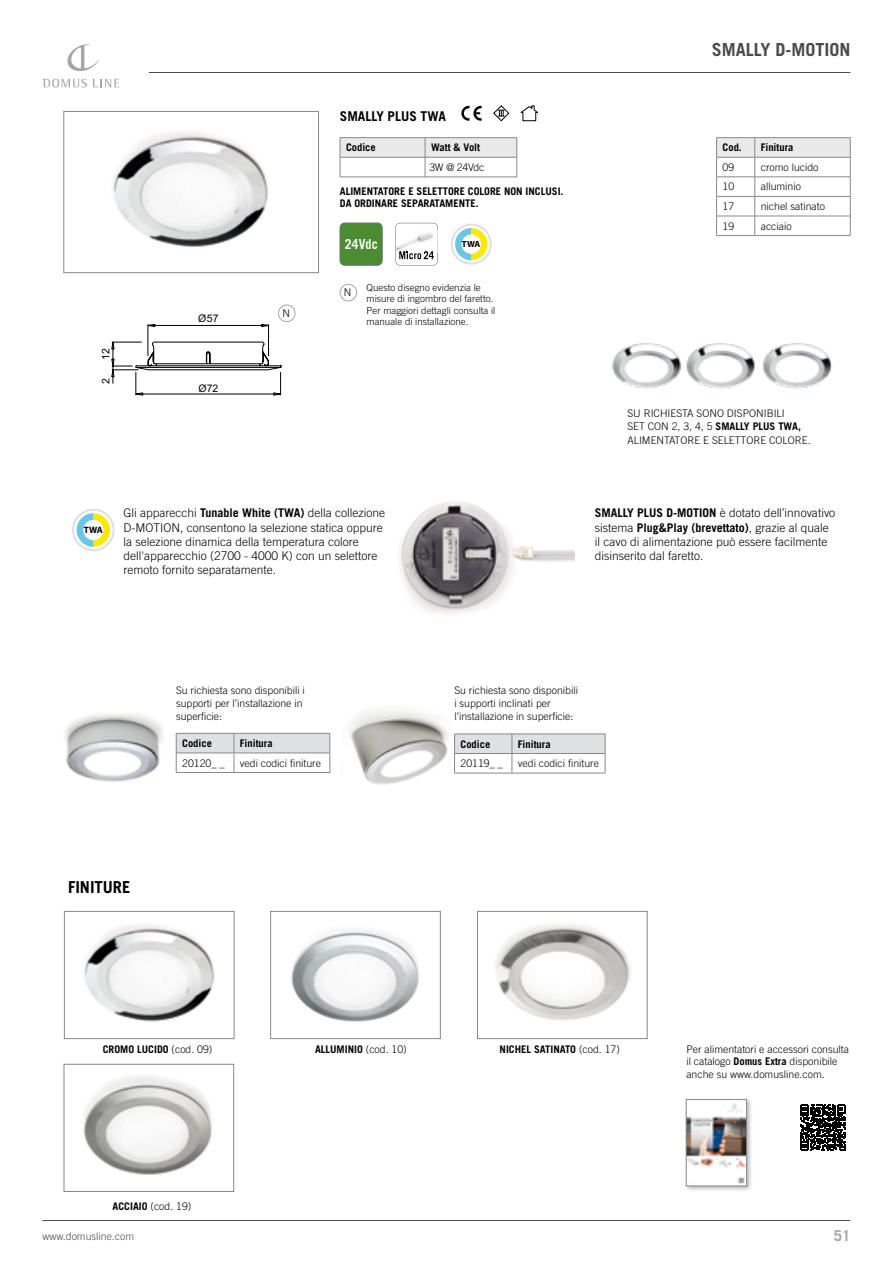
<style>
.page{position:relative;width:893px;height:1263px;background:#fff}
.page>*{position:absolute;margin:0;border:0;box-sizing:border-box;transform-origin:0 0}
.t1{font:700 18px "Trade Gothic LT Pro";color:#4b4b4d}
.t2{font:700 16.5px "Trade Gothic LT Pro";color:#000}
.t3{font:700 15px "Trade Gothic LT Pro";color:#a5a6a8}
.t4{font:700 13.8px "Trade Gothic LT Pro";letter-spacing:.015em;color:#fff;scale:.87 1}
.t5{font:700 13.5px "Trade Gothic LT Pro";color:#000}
.Nomi_prodotti{font:300 12px/14.2px "Trade Gothic LT Pro";color:#000}
.Nomi_prodotti-2{font:300 10.5px/12.6px "Trade Gothic LT Pro";color:#000}
.t6{font:700 10.5px "Trade Gothic LT Pro";color:#000}
.t7{font:300 10.5px "Trade Gothic LT Pro";color:#4b4b4d}
.t8{font:10.5px "Arial";color:#000}
.N{font:300 10.5px "Trade Gothic LT Pro";color:#000}
.t9{font:300 9.75px/11.2px "Trade Gothic LT Pro";color:#000}
.t10{font:700 9.3px "Myriad Pro";color:#000}
.t11{font:700 8.85px "Myriad Pro";color:#000}
.s1{font-weight:700}
.s2{font-weight:300}
</style>
<div class="page">
<hr style="left:43px;top:1220px;width:807px;height:1px;background:#4b4b4d">
<hr style="left:149px;top:72px;width:701px;height:1px;background:#4b4b4d">
<svg style="left:67px;top:44px;width:32px;height:27px"></svg>
<svg style="left:43px;top:79px;width:76px;height:8px"></svg>
<div style="left:278px;top:305px;width:17px;height:17px;border:1px solid #a5a6a8;border-radius:50%"></div>
<div style="left:685px;top:1098px;width:67px;height:93px;background:#000;opacity:.3"></div>
<img style="left:688px;top:1101px;width:57px;height:83px">
<div style="left:686px;top:1099px;width:61px;height:87px;border:1px solid #87888a"></div>
<svg style="left:111px;top:324px;width:171px;height:71px"></svg>
<img style="left:113px;top:132px;width:155px;height:115px">
<div style="left:64px;top:111px;width:255px;height:162px;border:1px solid #87888a"></div>
<img style="left:65px;top:713px;width:98px;height:69px">
<img style="left:349px;top:710px;width:107px;height:75px">
<img style="left:83px;top:1076px;width:129px;height:99px">
<div style="left:64px;top:1064px;width:170px;height:128px;border:1px solid #87888a"></div>
<img style="left:291px;top:929px;width:128px;height:93px">
<div style="left:270px;top:911px;width:171px;height:128px;border:1px solid #87888a"></div>
<img style="left:84px;top:924px;width:131px;height:98px">
<div style="left:64px;top:911px;width:170px;height:128px;border:1px solid #87888a"></div>
<img style="left:495px;top:924px;width:135px;height:97px">
<div style="left:477px;top:911px;width:170px;height:128px;border:1px solid #87888a"></div>
<svg style="left:520px;top:105px;width:18px;height:16px"></svg>
<svg style="left:493px;top:105px;width:17px;height:16px"></svg>
<svg style="left:461px;top:106px;width:21px;height:15px"></svg>
<div style="left:340px;top:284px;width:17px;height:17px;border:1px solid #a5a6a8;border-radius:50%"></div>
<svg style="left:395px;top:223px;width:43px;height:42px"></svg>
<div style="left:340px;top:223px;width:42px;height:42px;background:#4b8b31;border-radius:5px"></div>
<div style="left:340px;top:223px;width:42px;height:42px;border:1px solid #707172;border-radius:5px"></div>
<svg style="left:451px;top:224px;width:41px;height:41px"></svg>
<svg style="left:72px;top:509px;width:43px;height:42px"></svg>
<img style="left:611px;top:343px;width:221px;height:46px">
<img style="left:400px;top:502px;width:175px;height:112px">
<hr style="left:716px;top:235px;width:39px;height:1px;background:#87888a">
<hr style="left:755px;top:235px;width:95px;height:1px;background:#87888a">
<hr style="left:716px;top:137px;width:39px;height:1px;background:#87888a">
<hr style="left:755px;top:137px;width:95px;height:1px;background:#87888a">
<svg style="left:716px;top:138px;width:135px;height:97px"></svg>
<hr style="left:340px;top:137px;width:85px;height:1px;background:#87888a">
<hr style="left:425px;top:137px;width:92px;height:1px;background:#87888a">
<svg style="left:340px;top:138px;width:178px;height:39px"></svg>
<hr style="left:340px;top:177px;width:85px;height:1px;background:#87888a">
<hr style="left:425px;top:177px;width:92px;height:1px;background:#87888a">
<hr style="left:176px;top:772px;width:58px;height:1px;background:#87888a">
<hr style="left:234px;top:772px;width:96px;height:1px;background:#87888a">
<svg style="left:176px;top:733px;width:155px;height:39px"></svg>
<hr style="left:454px;top:773px;width:58px;height:1px;background:#87888a">
<hr style="left:512px;top:773px;width:93px;height:1px;background:#87888a">
<svg style="left:454px;top:734px;width:152px;height:39px"></svg>
<svg style="left:800px;top:1105px;width:45px;height:45px"></svg>
<p class="t8" style="left:100px;top:360px;width:13px;rotate:-90deg">12</p>
<p class="t8" style="left:100px;top:384px;width:7px;rotate:-90deg">2</p>
<p class="t8" style="left:198px;top:312px;width:22px">Ø57</p>
<p class="t8" style="left:199px;top:382px;width:21px">Ø72</p>
<p class="N" style="left:282px;top:307px;width:9px">N</p>
<p class="t5" style="left:340px;top:108px;width:108px">SMALLY PLUS TWA</p>
<p class="t6" style="left:346px;top:141px;width:31px">Codice</p>
<p class="t6" style="left:431px;top:141px;width:51px">Watt &amp; Volt</p>
<p class="Nomi_prodotti-2" style="left:429px;top:161px;width:57px">3W @ 24Vdc</p>
<p class="t6" style="left:340px;top:184px;width:225px">ALIMENTATORE E SELETTORE COLORE NON INCLUSI.</p>
<p class="t6" style="left:340px;top:197px;width:140px">DA ORDINARE SEPARATAMENTE.</p>
<p class="t4" style="left:345px;top:236px;width:39px">24Vdc</p>
<p class="t11" style="left:462px;top:239px;width:20px">TWA</p>
<p class="N" style="left:344px;top:286px;width:9px">N</p>
<p class="t9" style="left:367px;top:282px;width:130px">Questo disegno evidenzia le misure di ingombro del faretto.<br>Per maggiori dettagli consulta il manuale di installazione.</p>
<p class="t1" style="left:712px;top:38px;width:140px">SMALLY D-MOTION</p>
<p class="t6" style="left:723px;top:141px;width:21px">Cod.</p>
<p class="t6" style="left:761px;top:141px;width:34px">Finitura</p>
<p class="Nomi_prodotti-2" style="left:723px;top:161px;width:13px">09</p>
<p class="Nomi_prodotti-2" style="left:761px;top:161px;width:59px">cromo lucido</p>
<p class="Nomi_prodotti-2" style="left:723px;top:180px;width:13px">10</p>
<p class="Nomi_prodotti-2" style="left:761px;top:180px;width:42px">alluminio</p>
<p class="Nomi_prodotti-2" style="left:723px;top:200px;width:13px">17</p>
<p class="Nomi_prodotti-2" style="left:761px;top:200px;width:66px">nichel satinato</p>
<p class="Nomi_prodotti-2" style="left:723px;top:219px;width:13px">19</p>
<p class="Nomi_prodotti-2" style="left:761px;top:219px;width:32px">acciaio</p>
<p class="Nomi_prodotti-2" style="left:627px;top:406px;width:185px;line-height:13.5px">SU RICHIESTA SONO DISPONIBILI<br>SET CON 2, 3, 4, 5 <span class="s1">SMALLY PLUS TWA,<br></span>ALIMENTATORE E SELETTORE COLORE.</p>
<p class="t10" style="left:84px;top:524px;width:21px">TWA</p>
<p class="Nomi_prodotti" style="left:123px;top:506px;width:263px">Gli apparecchi <span class="s1">Tunable White (TWA)</span> della collezione D-MOTION, consentono la selezione statica oppure la selezione dinamica della temperatura colore dell'apparecchio (2700 - 4000 K) con un selettore remoto fornito separatamente.</p>
<p class="Nomi_prodotti" style="left:595px;top:506px;width:242px"><span class="s1">SMALLY PLUS D-MOTION</span> è dotato dell’innovativo sistema <span class="s1">Plug&amp;Play (brevettato)</span>, grazie al quale il cavo di alimentazione può essere facilmente disinserito dal faretto.</p>
<p class="Nomi_prodotti-2" style="left:176px;top:684px;width:130px">Su richiesta sono disponibili i supporti per l’installazione in superficie:</p>
<p class="t6" style="left:182px;top:737px;width:31px">Codice</p>
<p class="t6" style="left:240px;top:737px;width:34px">Finitura</p>
<p class="Nomi_prodotti-2" style="left:182px;top:756px;width:44px">20120_ _</p>
<p class="Nomi_prodotti-2" style="left:240px;top:756px;width:83px">vedi codici finiture</p>
<p class="Nomi_prodotti-2" style="left:454px;top:684px;width:125px">Su richiesta sono disponibili i supporti inclinati per l’installazione in superficie:</p>
<p class="t6" style="left:461px;top:737px;width:31px">Codice</p>
<p class="t6" style="left:518px;top:737px;width:34px">Finitura</p>
<p class="Nomi_prodotti-2" style="left:461px;top:757px;width:44px">20119_ _</p>
<p class="Nomi_prodotti-2" style="left:518px;top:757px;width:83px">vedi codici finiture</p>
<p class="t2" style="left:68px;top:877px;width:64px">FINITURE</p>
<p class="t6" style="left:103px;top:1043px;width:111px">CROMO LUCIDO <span class="s2">(cod. 09)</span></p>
<p class="t6" style="left:500px;top:1043px;width:122px">NICHEL SATINATO <span class="s2">(cod. 17)</span></p>
<p class="t6" style="left:315px;top:1043px;width:93px">ALLUMINIO <span class="s2">(cod. 10)</span></p>
<p class="Nomi_prodotti-2" style="left:686px;top:1043px;width:164px">Per alimentatori e accessori consulta il catalogo <span class="s1">Domus Extra</span> disponibile anche su www.domusline.com.</p>
<p class="Nomi_prodotti-2" style="left:113px;top:1200px;width:80px"><span class="s1">ACCIAIO</span> (cod. 19)</p>
<p class="t7" style="left:43px;top:1230px;width:93px">www.domusline.com</p>
<p class="t3" style="left:834px;top:1226px;width:18px">51</p>
</div>
